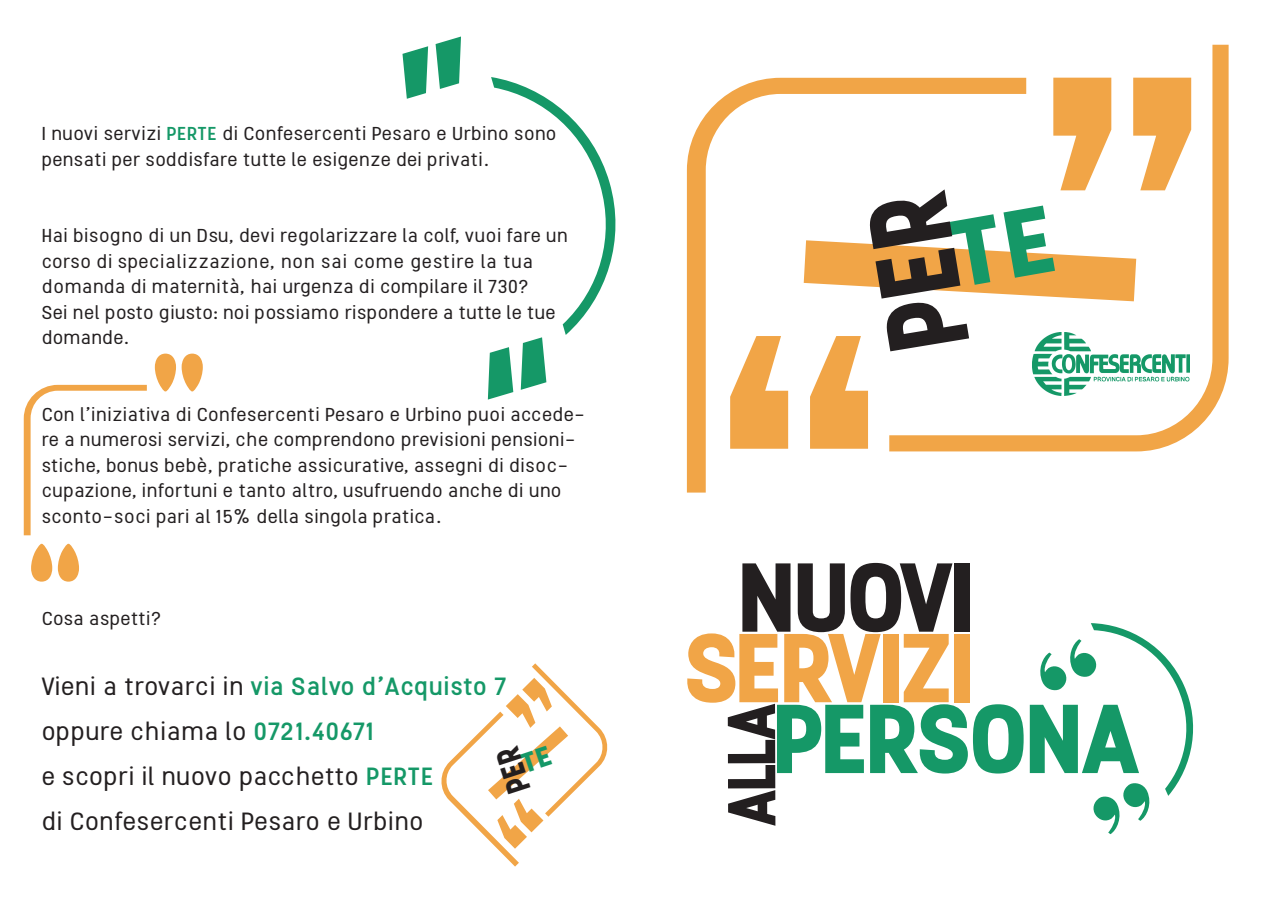
<style>
.page{position:relative;width:1272px;height:902px;background:#fff}
.page>*{position:absolute;margin:0;border:0;box-sizing:border-box;transform-origin:0 0}
.t1{font:700 97.5px "Stellar";letter-spacing:-.055em;color:#f1a547;scale:1.11 1}
.t2{font:700 97.5px "Stellar";letter-spacing:-.055em;color:#159867;scale:1.11 1}
.t3{font:700 97.5px "Stellar";letter-spacing:-.06em;color:#231f20;scale:1.11 1}
.t4{font:700 67.5px "Stellar";color:#231f20}
.t5{font:24.9px/45px "Stellar";color:#231f20;scale:1.13 1}
.t6{font:18.6px/25.5px "Stellar";color:#231f20;scale:1.13 1}
.t7{font:18.6px "Stellar";letter-spacing:-.02em;color:#231f20;scale:1.13 1}
.s1{font-weight:500;color:#159867}
</style>
<div class="page">
<svg style="left:889px;top:45px;width:339px;height:406px"></svg>
<svg style="left:687px;top:92px;width:339px;height:400px"></svg>
<svg style="left:1040px;top:623px;width:154px;height:211px"></svg>
<svg style="left:402px;top:37px;width:59px;height:62px"></svg>
<svg style="left:488px;top:77px;width:128px;height:322px"></svg>
<svg style="left:24px;top:385px;width:123px;height:150px"></svg>
<svg style="left:155px;top:353px;width:48px;height:38px"></svg>
<svg style="left:31px;top:543px;width:48px;height:38px"></svg>
<svg style="left:730px;top:78px;width:461px;height:370px"></svg>
<svg style="left:441px;top:663px;width:167px;height:203px"></svg>
<p class="t6" style="left:42px;top:121px;width:458px">I nuovi servizi <span class="s1">PERTE</span> di Confesercenti Pesaro e Urbino sono pensati per soddisfare tutte le esigenze dei privati.</p>
<p class="t6" style="left:42px;top:223px;width:468px">Hai bisogno di un Dsu, devi regolarizzare la colf, vuoi fare un corso di specializzazione, non sai come gestire la tua domanda di maternità, hai urgenza di compilare il 730?<br>Sei nel posto giusto: noi possiamo rispondere a tutte le tue domande.</p>
<p class="t6" style="left:42px;top:401px;width:483px">Con l’iniziativa di Confesercenti Pesaro e Urbino puoi accede&shy;re a numerosi servizi, che comprendono previsioni pensioni&shy;stiche, bonus bebè, pratiche assicurative, assegni di disoc&shy;cupazione, infortuni e tanto altro, usufruendo anche di uno sconto-soci pari al 15% della singola pratica.</p>
<p class="t7" style="left:42px;top:607px;width:108px">Cosa aspetti?</p>
<h3 class="t5" style="left:42px;top:664px;width:413px">Vieni a trovarci in <span class="s1">via Salvo d’Acquisto 7 </span>oppure chiama lo <span class="s1">0721.40671<br></span>e scopri il nuovo pacchetto <span class="s1">PERTE<br></span>di Confesercenti Pesaro e Urbino</h3>
<h1 class="t3" style="left:739px;top:534px;width:217px">NUOVI</h1>
<h1 class="t1" style="left:685px;top:605px;width:265px">SERVIZI</h1>
<h1 class="t2" style="left:773px;top:675px;width:336px">PERSONA</h1>
<h2 class="t4" style="left:708px;top:825px;width:128px;rotate:-90deg">ALLA</h2>
</div>
